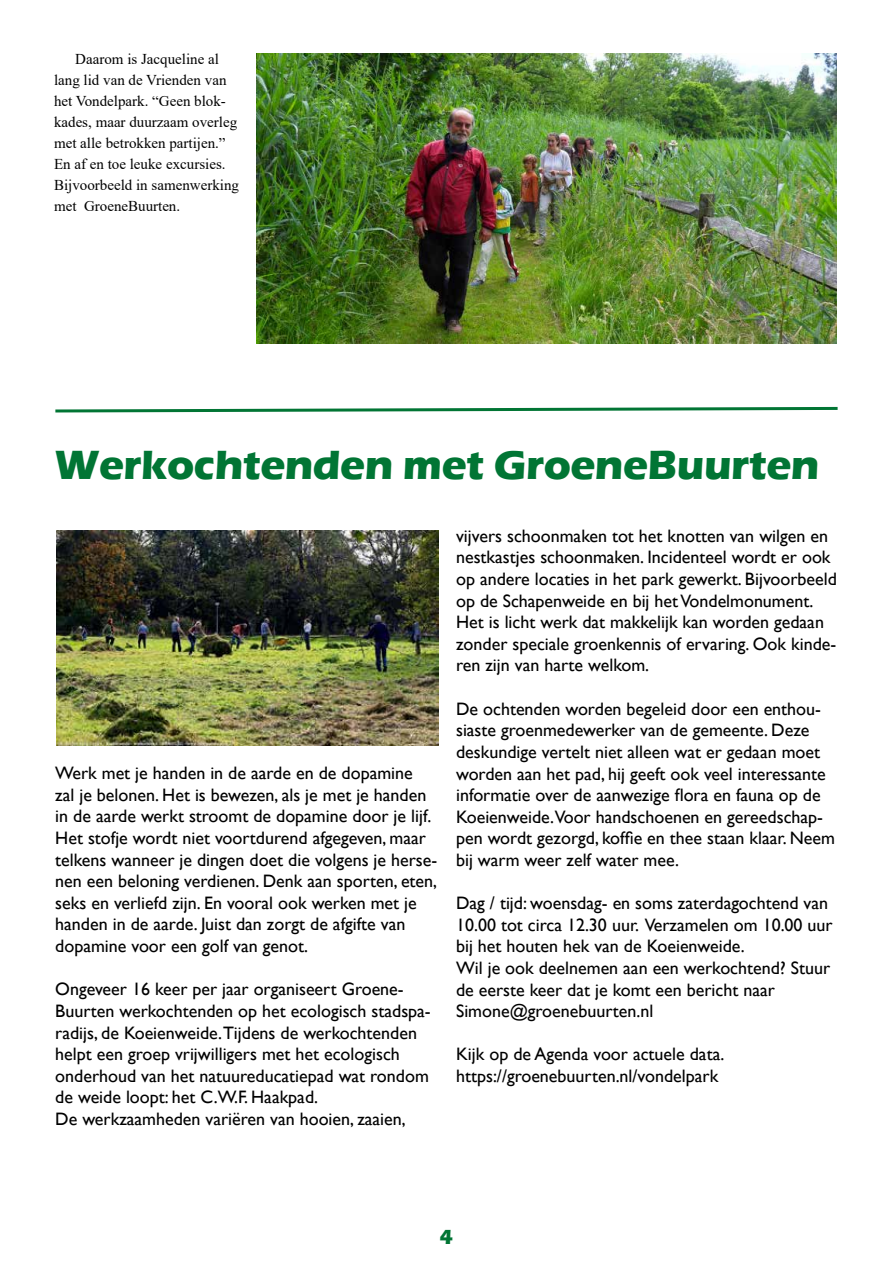
<style>
.page{position:relative;width:893px;height:1263px;background:#fff}
.page>*{position:absolute;margin:0;border:0;box-sizing:border-box;transform-origin:0 0}
.t1{font:700 42px "Eras ITC";letter-spacing:-.01em;color:#017534}
.t2{font:700 21px "Eras ITC";color:#017534}
.t3{font:18px/21.6px "Gill Sans";color:#000}
.t4{font:15px/21px "Times New Roman";color:#000}
</style>
<div class="page">
<svg style="left:55px;top:406px;width:783px;height:7px"></svg>
<img style="left:256px;top:53px;width:580px;height:290px">
<img style="left:56px;top:530px;width:383px;height:215px">
<p class="t4" style="left:54px;top:48px;width:186px;text-indent:21px">Daarom is Jacqueline al lang lid van de Vrienden van het Vondelpark. “Geen blok&shy;kades, maar duurzaam overleg met alle betrokken partijen.”<br>En af en toe leuke excursies.<br>Bijvoorbeeld in samenwerking met GroeneBuurten.</p>
<h1 class="t1" style="left:54px;top:441px;width:767px">Werkochtenden met GroeneBuurten</h1>
<p class="t3" style="left:55px;top:763px;width:383px">Werk met je handen in de aarde en de dopamine<br>zal je belonen. Het is bewezen, als je met je handen in de aarde werkt stroomt de dopamine door je lijf.<br>Het stofje wordt niet voortdurend afgegeven, maar telkens wanneer je dingen doet die volgens je herse&shy;nen een beloning verdienen. Denk aan sporten, eten, seks en verliefd zijn. En vooral ook werken met je handen in de aarde. Juist dan zorgt de afgifte van dopamine voor een golf van genot.</p>
<p class="t3" style="left:55px;top:979px;width:377px">Ongeveer 16 keer per jaar organiseert Groene-Buurten werkochtenden op het ecologisch stadspa&shy;radijs, de Koeienweide.Tijdens de werkochtenden helpt een groep vrijwilligers met het ecologisch onderhoud van het natuureducatiepad wat rondom de weide loopt: het C.W.F. Haakpad.<br>De werkzaamheden variëren van hooien, zaaien,</p>
<p class="t3" style="left:456px;top:525px;width:382px">vijvers schoonmaken tot het knotten van wilgen en nestkastjes schoonmaken. Incidenteel wordt er ook op andere locaties in het park gewerkt. Bijvoorbeeld op de Schapenweide en bij het Vondelmonument.<br>Het is licht werk dat makkelijk kan worden gedaan zonder speciale groenkennis of ervaring. Ook kinde&shy;ren zijn van harte welkom.</p>
<p class="t3" style="left:456px;top:698px;width:380px">De ochtenden worden begeleid door een enthou&shy;siaste groenmedewerker van de gemeente. Deze deskundige vertelt niet alleen wat er gedaan moet worden aan het pad, hij geeft ook veel interessante informatie over de aanwezige flora en fauna op de Koeienweide.Voor handschoenen en gereedschap&shy;pen wordt gezorgd, koffie en thee staan klaar. Neem bij warm weer zelf water mee.</p>
<p class="t3" style="left:456px;top:892px;width:378px">Dag / tijd: woensdag- en soms zaterdagochtend van 10.00 tot circa 12.30 uur. Verzamelen om 10.00 uur bij het houten hek van de Koeienweide.<br>Wil je ook deelnemen aan een werkochtend? Stuur de eerste keer dat je komt een bericht naar Simone@groenebuurten.nl</p>
<p class="t3" style="left:456px;top:1044px;width:270px">Kijk op de Agenda voor actuele data. https://groenebuurten.nl/vondelpark</p>
<p class="t2" style="left:440px;top:1224px;width:15px">4</p>
</div>
